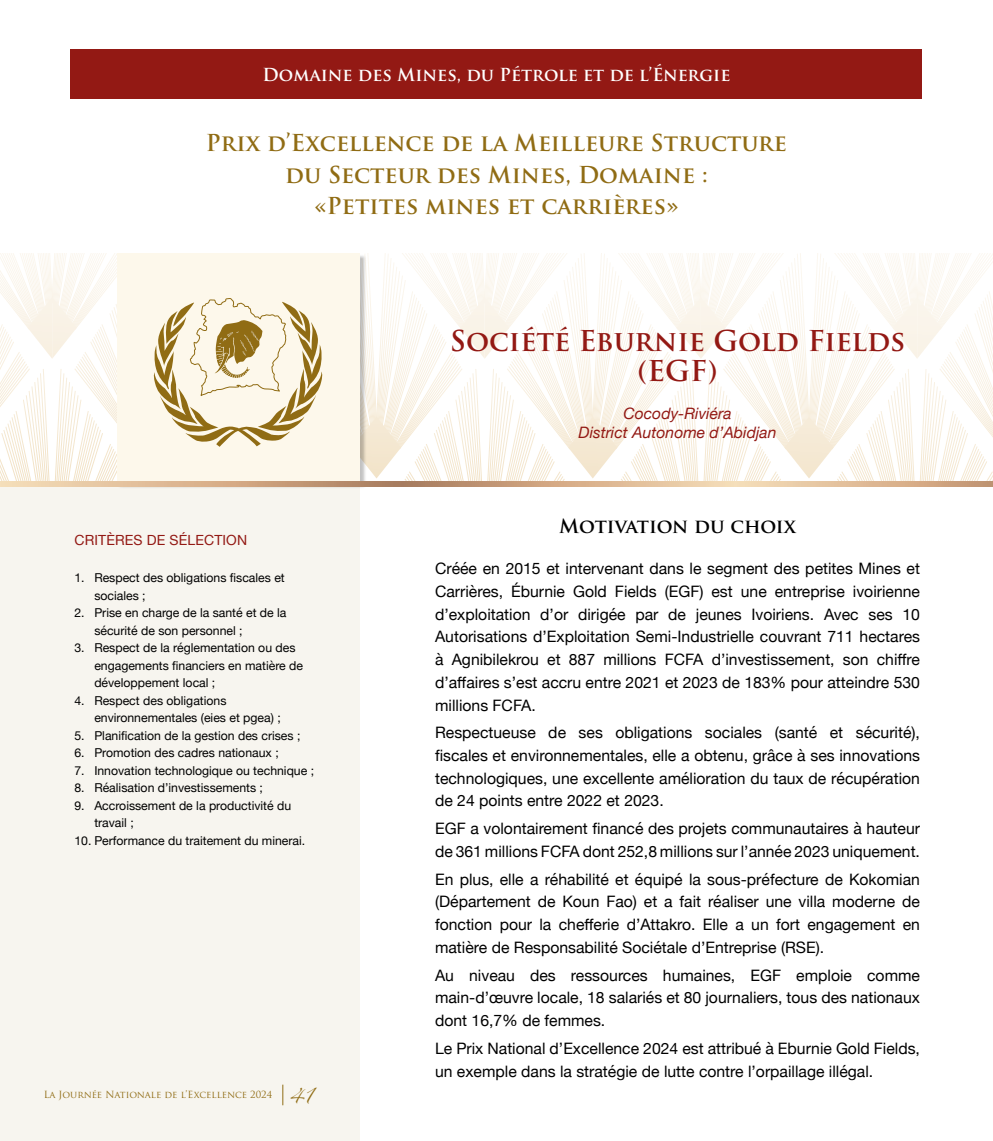
<style>
.page{position:relative;width:993px;height:1141px;background:#fff}
.page>*{position:absolute;margin:0;border:0;box-sizing:border-box;transform-origin:0 0}
.t1{font:700 28px/29.8px "Trajan Pro";color:#931914;text-align:center}
.t2{font:700 22.75px/31.5px "Trajan Pro";color:#906c14;text-align:center}
.t3{font:700 19.25px "Trajan Pro";letter-spacing:-.01em;color:#000}
.t4{font:700 17.5px "Trajan Pro";color:#fff}
.t5{font:15.75px/22.8px "Helvetica Neue";color:#000;text-align:justify}
.t6{font:italic 15.75px/19.2px "Helvetica Neue";color:#931914;text-align:center}
.t7{font:14px "Helvetica Neue";letter-spacing:.01em;color:#931914}
.t8{font:12.25px/17.5px "Helvetica Neue";color:#000}
.t9{font:9.62px "Trajan Pro";color:#906c14}
.s1{font-family:"Zapfino";font-size:14px}
</style>
<div class="page">
<div style="left:0;top:484px;width:359px;height:657px;background:#f7f5ef"></div>
<svg style="left:282px;top:1085px;width:1px;height:20px"></svg>
<div style="left:71px;top:50px;width:851px;height:49px;background:#931914"></div>
<svg style="left:0;top:253px;width:992px;height:233px"></svg>
<p class="t4" style="left:262px;top:64px;width:469px">Domaine des Mines, du Pétrole et de l’Énergie</p>
<h2 class="t2" style="left:206px;top:127px;width:582px">Prix d’Excellence de la Meilleure Structure du Secteur des Mines, Domaine :<br>«Petites mines et carrières»</h2>
<h1 class="t1" style="left:449px;top:326px;width:457px">Société Eburnie Gold Fields (EGF)</h1>
<p class="t7" style="left:74px;top:530px;width:174px">CRITÈRES DE SÉLECTION</p>
<p class="t8" style="left:94px;top:570px;width:192px;text-indent:-20px">1. Respect des obligations fiscales et sociales ;</p>
<p class="t8" style="left:94px;top:605px;width:194px;text-indent:-20px">2. Prise en charge de la santé et de la sécurité de son personnel ;</p>
<p class="t8" style="left:94px;top:640px;width:210px;text-indent:-20px">3. Respect de la réglementation ou des engagements financiers en matière de développement local ;</p>
<p class="t8" style="left:94px;top:692px;width:188px;text-indent:-20px">4. Respect des obligations environnementales (eies et pgea) ;</p>
<p class="t8" style="left:74px;top:727px;width:227px">5. Planification de la gestion des crises ;</p>
<p class="t8" style="left:74px;top:745px;width:206px">6. Promotion des cadres nationaux ;</p>
<p class="t8" style="left:74px;top:762px;width:241px">7. Innovation technologique ou technique ;</p>
<p class="t8" style="left:74px;top:780px;width:190px">8. Réalisation d’investissements ;</p>
<p class="t8" style="left:94px;top:797px;width:198px;text-indent:-20px">9. Accroissement de la productivité du travail ;</p>
<p class="t8" style="left:74px;top:832px;width:232px">10. Performance du traitement du minerai.</p>
<p class="t9" style="left:44px;top:1089px;width:270px">La Journée Nationale de l’Excellence 2024 <span class="s1">41</span></p>
<p class="t6" style="left:578px;top:404px;width:199px">Cocody-Riviéra<br>District Autonome d’Abidjan</p>
<p class="t3" style="left:559px;top:514px;width:238px">Motivation du choix</p>
<p class="t5" style="left:435px;top:558px;width:486px">Créée en 2015 et intervenant dans le segment des petites Mines et Carrières, Éburnie Gold Fields (EGF) est une entreprise ivoirienne d’exploitation d’or dirigée par de jeunes Ivoiriens. Avec ses 10<br>Autorisations d’Exploitation Semi-Industrielle couvrant 711 hectares à Agnibilekrou et 887 millions FCFA d’investissement, son chiffre d’affaires s’est accru entre 2021 et 2023 de 183% pour atteindre 530 millions FCFA.</p>
<p class="t5" style="left:435px;top:722px;width:486px">Respectueuse de ses obligations sociales (santé et sécurité), fiscales et environnementales, elle a obtenu, grâce à ses innovations technologiques, une excellente amélioration du taux de récupération de 24 points entre 2022 et 2023.</p>
<p class="t5" style="left:435px;top:818px;width:486px">EGF a volontairement financé des projets communautaires à hauteur de 361 millions FCFA dont 252,8 millions sur l’année 2023 uniquement.</p>
<p class="t5" style="left:435px;top:869px;width:486px">En plus, elle a réhabilité et équipé la sous-préfecture de Kokomian (Département de Koun Fao) et a fait réaliser une villa moderne de fonction pour la chefferie d’Attakro. Elle a un fort engagement en matière de Responsabilité Sociétale d’Entreprise (RSE).</p>
<p class="t5" style="left:435px;top:964px;width:486px">Au niveau des ressources humaines, EGF emploie comme main-d’œuvre locale, 18 salariés et 80 journaliers, tous des nationaux dont 16,7% de femmes.</p>
<p class="t5" style="left:435px;top:1038px;width:486px">Le Prix National d’Excellence 2024 est attribué à Eburnie Gold Fields, un exemple dans la stratégie de lutte contre l’orpaillage illégal.</p>
</div>
